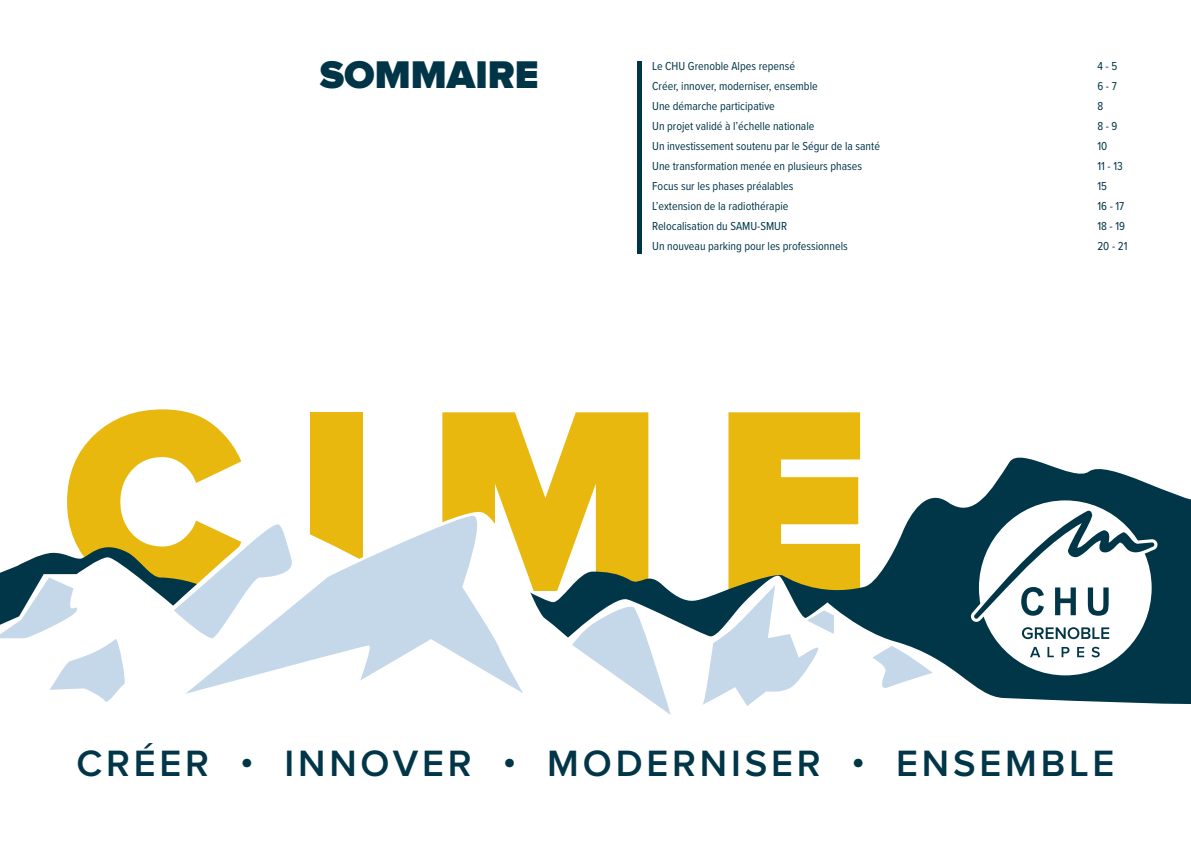
<style>
.page{position:relative;width:1191px;height:842px;background:#fff}
.page>*{position:absolute;margin:0;border:0;box-sizing:border-box;transform-origin:0 0}
.t1{font:900 267.8px "Proxima Nova A";color:#e9b80f}
.t2{font:900 40px "Proxima Nova A";color:#003547}
.t3{font:600 38px "Proxima Nova";letter-spacing:.1em;color:#003647}
.t4{font:12px/20px "Proxima Nova Cond";color:#003547}
</style>
<div class="page">
<svg style="left:914px;top:457px;width:277px;height:54px"></svg>
<svg style="left:0;top:511px;width:1191px;height:204px"></svg>
<svg style="left:174px;top:524px;width:11px;height:114px"></svg>
<svg style="left:185px;top:514px;width:338px;height:180px"></svg>
<svg style="left:0;top:577px;width:127px;height:128px"></svg>
<svg style="left:572px;top:604px;width:98px;height:111px"></svg>
<svg style="left:700px;top:585px;width:134px;height:121px"></svg>
<svg style="left:872px;top:646px;width:60px;height:45px"></svg>
<div style="left:979px;top:500px;width:172px;height:175px;background:#fff;border-radius:50%"></div>
<svg style="left:970px;top:507px;width:188px;height:132px"></svg>
<svg style="left:1030px;top:647px;width:10px;height:10px"></svg>
<svg style="left:1047px;top:647px;width:6px;height:10px"></svg>
<svg style="left:1061px;top:647px;width:8px;height:10px"></svg>
<svg style="left:1077px;top:647px;width:7px;height:10px"></svg>
<svg style="left:1091px;top:647px;width:8px;height:10px"></svg>
<hr style="left:637px;top:62px;width:4px;height:192px;background:#003547">
<h2 class="t2" style="left:320px;top:52px;width:220px">SOMMAIRE</h2>
<p class="t4" style="left:652px;top:55px;width:229px">Le CHU Grenoble Alpes repensé<br>Créer, innover, moderniser, ensemble<br>Une démarche participative<br>Un projet validé à l’échelle nationale<br>Un investissement soutenu par le Ségur de la santé Une transformation menée en plusieurs phases Focus sur les phases préalables<br>L’extension de la radiothérapie<br>Relocalisation du SAMU-SMUR<br>Un nouveau parking pour les professionnels</p>
<h1 class="t1" style="left:62px;top:345px;width:808px">CIME</h1>
<p class="t4" style="left:1097px;top:55px;width:32px">4 - 5<br>6 - 7<br>8<br>8 - 9<br>10<br>11 - 13<br>15<br>16 - 17<br>18 - 19<br>20 - 21</p>
<h3 class="t3" style="left:76px;top:735px;width:1039px">CRÉER • INNOVER • MODERNISER • ENSEMBLE</h3>
</div>
